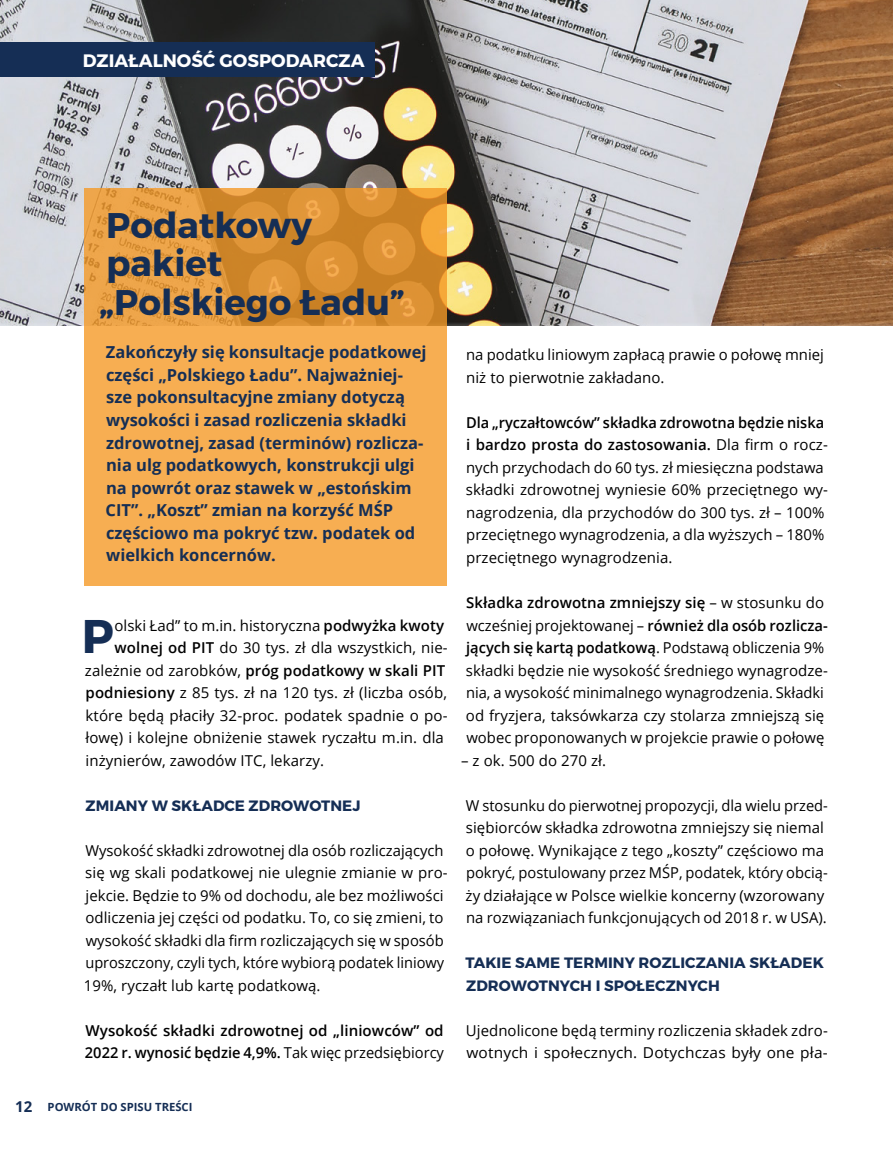
<style>
.page{position:relative;width:893px;height:1149px;background:#fff}
.page>*{position:absolute;margin:0;border:0;box-sizing:border-box;transform-origin:0 0}
.t1{font:47.1px "Trueno Bd";color:#152e55}
.t2{font:35.7px/38.4px "Trueno Bd";color:#152e55}
.t3{font:18px "Trueno Bd";color:#fff}
.t4{font:700 16.5px/22.5px "Open Sans";color:#152e55}
.t5{font:15px/22.5px "Open Sans";letter-spacing:.005em;color:#000}
.t6{font:600 15px/22.5px "Open Sans";letter-spacing:.005em;color:#000}
.t7{font:15px/22.5px "Trueno Bd";letter-spacing:.005em;color:#152e55}
.t8{font:700 11.25px "Open Sans";color:#152e55}
.s1{font-weight:600}
.s2{font-weight:400}
.s3{font-size:15px}
</style>
<div class="page">
<img style="left:0;top:0;width:893px;height:326px">
<div style="left:0;top:42px;width:374px;height:34px;background:#152e55"></div>
<svg style="left:84px;top:188px;width:362px;height:397px;background:#eea548"></svg>
<p class="t3" style="left:83px;top:49px;width:283px">DZIAŁALNOŚĆ GOSPODARCZA</p>
<h2 class="t2" style="left:99px;top:206px;width:307px">Podatkowy pakiet „Polskiego Ładu”</h2>
<p class="t4" style="left:106px;top:340px;width:322px">Zakończyły się konsultacje podatkowej części „Polskiego Ładu”. Najważniej&shy;sze pokonsultacyjne zmiany dotyczą wysokości i zasad rozliczenia składki zdrowotnej, zasad (terminów) rozlicza&shy;nia ulg podatkowych, konstrukcji ulgi na powrót oraz stawek w „estońskim CIT”. „Koszt” zmian na korzyść MŚP częściowo ma pokryć tzw. podatek od wielkich koncernów.</p>
<h1 class="t1" style="left:82px;top:607px;width:34px">P</h1>
<p class="t5" style="left:114px;top:613px;width:331px">olski Ład” to m.in. historyczna <span class="s1">podwyżka kwoty</span></p>
<p class="t5" style="left:115px;top:635px;width:335px"><span class="s1">wolnej od PIT</span> do 30 tys. zł dla wszystkich, nie-</p>
<p class="t6" style="left:85px;top:658px;width:362px"><span class="s2">zależnie od zarobków,</span> próg podatkowy w skali PIT</p>
<p class="t5" style="left:86px;top:680px;width:363px"><span class="s1">podniesiony</span> z 85 tys. zł na 120 tys. zł (liczba osób,</p>
<p class="t5" style="left:86px;top:703px;width:364px">które będą płaciły 32-proc. podatek spadnie o po-</p>
<p class="t5" style="left:85px;top:725px;width:360px">łowę) i kolejne obniżenie stawek ryczałtu m.in. dla</p>
<p class="t5" style="left:86px;top:748px;width:240px">inżynierów, zawodów ITC, lekarzy.</p>
<p class="t7" style="left:86px;top:794px;width:276px">ZMIANY W SKŁADCE ZDROWOTNEJ</p>
<p class="t5" style="left:84px;top:838px;width:365px">Wysokość składki zdrowotnej dla osób rozliczających się wg skali podatkowej nie ulegnie zmianie w pro&shy;jekcie. Będzie to 9% od dochodu, ale bez możliwości odliczenia jej części od podatku. To, co się zmieni, to wysokość składki dla firm rozliczających się w sposób uproszczony, czyli tych, które wybiorą podatek liniowy 19%, ryczałt lub kartę podatkową.</p>
<p class="t6" style="left:85px;top:1018px;width:361px">Wysokość składki zdrowotnej od „liniowców” od<br>2022 r. wynosić będzie 4,9%. <span class="s2">Tak więc przedsiębiorcy</span></p>
<p class="t5" style="left:466px;top:343px;width:359px">na podatku liniowym zapłacą prawie o połowę mniej niż to pierwotnie zakładano.</p>
<p class="t5" style="left:466px;top:410px;width:363px"><span class="s1">Dla „ryczałtowców” składka zdrowotna będzie niska i bardzo prosta do zastosowania.</span> Dla firm o rocz&shy;nych przychodach do 60 tys. zł miesięczna podstawa składki zdrowotnej wyniesie 60% przeciętnego wy&shy;nagrodzenia, dla przychodów do 300 tys. zł – 100% przeciętnego wynagrodzenia, a dla wyższych – 180% przeciętnego wynagrodzenia.</p>
<p class="t5" style="left:466px;top:590px;width:364px"><span class="s1">Składka zdrowotna zmniejszy się</span> – w stosunku do wcześniej projektowanej – <span class="s1">również dla osób rozlicza&shy;jących się kartą podatkową</span>. Podstawą obliczenia 9% składki będzie nie wysokość średniego wynagrodze&shy;nia, a wysokość minimalnego wynagrodzenia. Składki od fryzjera, taksówkarza czy stolarza zmniejszą się wobec proponowanych w projekcie prawie o połowę</p>
<p class="t5" style="left:461px;top:748px;width:147px">– z ok. 500 do 270 zł.</p>
<p class="t5" style="left:466px;top:793px;width:364px">W stosunku do pierwotnej propozycji, dla wielu przed&shy;siębiorców składka zdrowotna zmniejszy się niemal o połowę. Wynikające z tego „koszty” częściowo ma pokryć, postulowany przez MŚP, podatek, który obcią&shy;ży działające w Polsce wielkie koncerny (wzorowany na rozwiązaniach funkcjonujących od 2018 r. w USA).</p>
<p class="t7" style="left:466px;top:951px;width:360px">TAKIE SAME TERMINY ROZLICZANIA SKŁADEK<br>ZDROWOTNYCH I SPOŁECZNYCH</p>
<p class="t5" style="left:466px;top:1018px;width:364px">Ujednolicone będą terminy rozliczenia składek zdro&shy;wotnych i społecznych. Dotychczas były one pła-</p>
<p class="t8" style="left:15px;top:1098px;width:179px"><span class="s3">12</span> POWRÓT DO SPISU TREŚCI</p>
</div>
